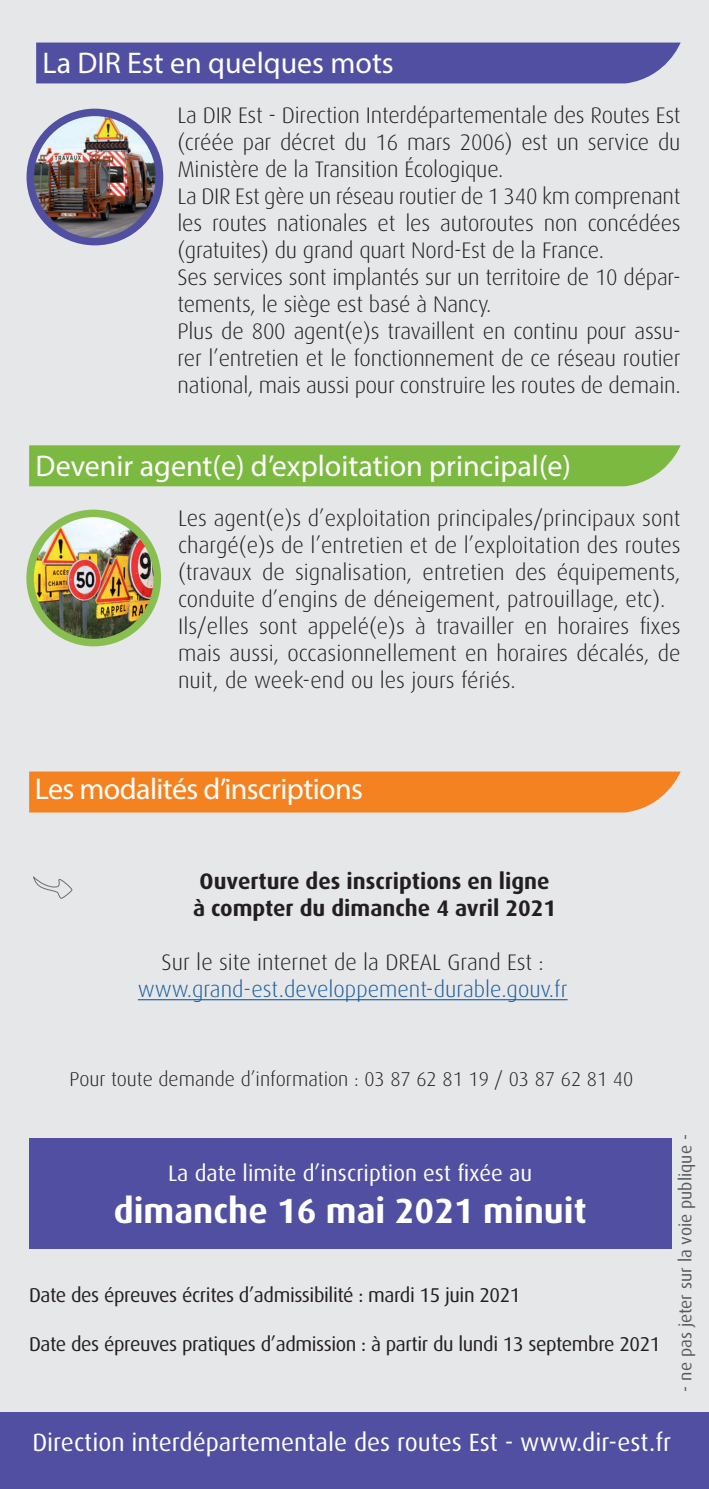
<style>
.page{position:relative;width:709px;height:1489px;background:#fff}
.page>*{position:absolute;margin:0;border:0;box-sizing:border-box;transform-origin:0 0}
.corps_bulle{font:700 35px "Dax OT";color:#fff}
.titre_bulle{font:30px "Myriad Pro";color:#fff}
.titre_bulle-2{font:30px "Myriad Pro";letter-spacing:-.02em;color:#fff}
.t1{font:25px "Dax OT";color:#fff}
.corps_bulle-2{font:300 22.5px/27px "Dax OT";letter-spacing:-.01em;color:#231f20;text-align:justify}
.corps_bulle-3{font:300 22.5px/27px "Dax OT";color:#175d9e;text-align:center}
.corps_bulle-4{font:700 22.5px "Dax OT";color:#231f20}
.corps_bulle-5{font:22.5px "Dax OT";color:#fff}
.tirets{font:20px "Dax OT";letter-spacing:-.02em;color:#231f20}
.corps_bulle-6{font:300 20px "Dax OT";color:#231f20}
.t2{font:17.5px "Dax OT";color:#57585a}
.s1{color:#231f20}
</style>
<div class="page">
<div style="left:0;top:0;width:709px;height:1488px;background:#e6e7e9"></div>
<div style="left:0;top:1411px;width:709px;height:77px;background:#504fa1"></div>
<div style="left:29px;top:1137px;width:642px;height:111px;background:#504fa1"></div>
<div style="left:36px;top:43px;width:644px;height:40px;background:#504fa1"></div>
<div style="left:29px;top:445px;width:651px;height:41px;background:#7cb941"></div>
<div style="left:29px;top:771px;width:651px;height:41px;background:#f58220"></div>
<img style="left:30px;top:112px;width:129px;height:130px;border-radius:65px">
<div style="left:27px;top:109px;width:136px;height:136px;border:8px solid #504fa1;border-radius:50%"></div>
<img style="left:30px;top:518px;width:127px;height:124px">
<div style="left:26px;top:509px;width:135px;height:137px;border:8px solid #88bf50;border-radius:50%"></div>
<svg style="left:33px;top:876px;width:40px;height:23px"></svg>
<hr style="left:138px;top:999px;width:429px;height:1px;background:#175d9e">
<p class="titre_bulle" style="left:43px;top:45px;width:353px">La DIR Est en quelques mots</p>
<p class="corps_bulle-2" style="left:177px;top:101px;width:504px">La DIR Est - Direction Interdépartementale des Routes Est (créée par décret du 16 mars 2006) est un service du Ministère de la Transition Écologique.</p>
<p class="corps_bulle-2" style="left:177px;top:182px;width:504px">La DIR Est gère un réseau routier de 1 340 km comprenant les routes nationales et les autoroutes non concédées (gratuites) du grand quart Nord-Est de la France.</p>
<p class="corps_bulle-2" style="left:177px;top:263px;width:504px">Ses services sont implantés sur un territoire de 10 dépar&shy;tements, le siège est basé à Nancy.</p>
<p class="corps_bulle-2" style="left:177px;top:317px;width:504px">Plus de 800 agent(e)s travaillent en continu pour assu&shy;rer l’entretien et le fonctionnement de ce réseau routier national, mais aussi pour construire les routes de demain.</p>
<p class="titre_bulle" style="left:36px;top:448px;width:537px">Devenir agent(e) d’exploitation principal(e)</p>
<p class="corps_bulle-2" style="left:178px;top:504px;width:504px">Les agent(e)s d’exploitation principales/principaux sont chargé(e)s de l’entretien et de l’exploitation des routes (travaux de signalisation, entretien des équipements, conduite d’engins de déneigement, patrouillage, etc).</p>
<p class="corps_bulle-2" style="left:178px;top:612px;width:504px">Ils/elles sont appelé(e)s à travailler en horaires fixes mais aussi, occasionnellement en horaires décalés, de nuit, de week-end ou les jours fériés.</p>
<p class="titre_bulle-2" style="left:35px;top:770px;width:329px">Les modalités d’inscriptions</p>
<p class="corps_bulle-4" style="left:200px;top:868px;width:351px">Ouverture des inscriptions en ligne</p>
<p class="corps_bulle-4" style="left:193px;top:895px;width:364px">à compter du dimanche 4 avril 2021</p>
<p class="corps_bulle-3" style="left:138px;top:949px;width:431px"><span class="s1">Sur le site internet de la DREAL Grand Est : </span>www.grand-est.developpement-durable.gouv.fr</p>
<p class="corps_bulle-6" style="left:69px;top:1068px;width:565px">Pour toute demande d’information : 03 87 62 81 19 / 03 87 62 81 40</p>
<p class="corps_bulle-5" style="left:168px;top:1160px;width:366px">La date limite d’inscription est fixée au</p>
<p class="corps_bulle" style="left:114px;top:1191px;width:474px">dimanche 16 mai 2021 minuit</p>
<p class="tirets" style="left:29px;top:1284px;width:493px">Date des épreuves écrites d’admissibilité : mardi 15 juin 2021</p>
<p class="tirets" style="left:29px;top:1332px;width:633px">Date des épreuves pratiques d’admission : à partir du lundi 13 septembre 2021</p>
<p class="t2" style="left:675px;top:1391px;width:258px;rotate:-90deg">- ne pas jeter sur la voie publique -</p>
<p class="t1" style="left:32px;top:1427px;width:640px">Direction interdépartementale des routes Est - www.dir-est.fr</p>
</div>
